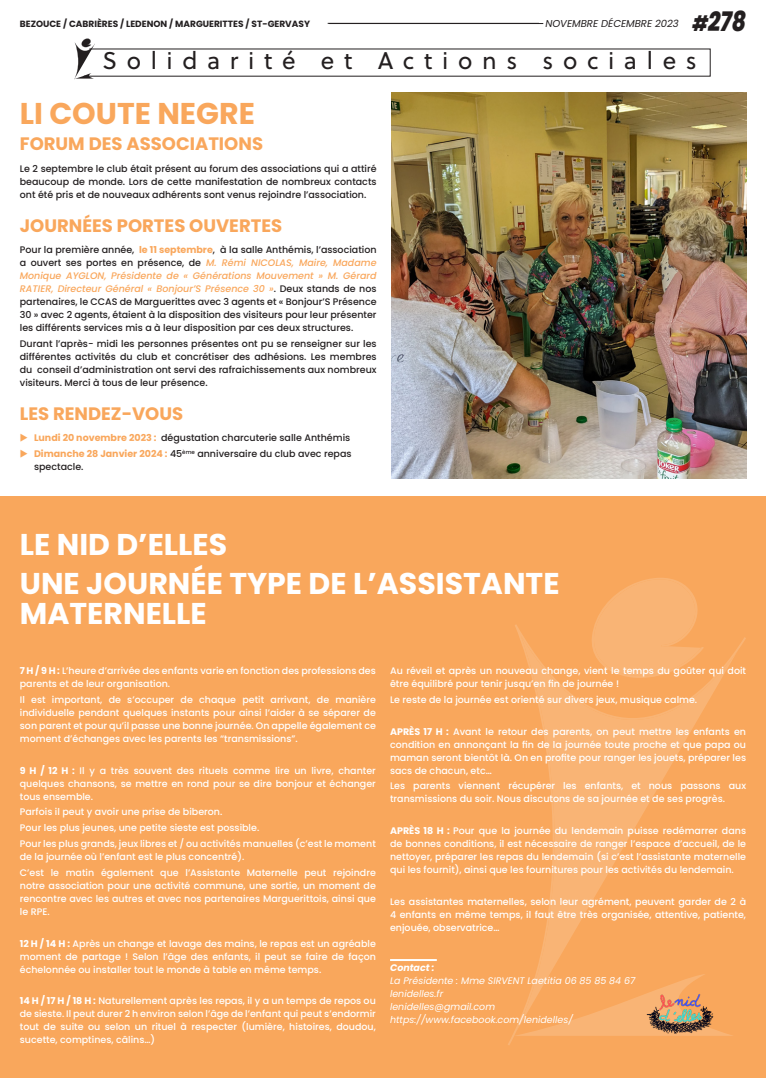
<style>
.page{position:relative;width:766px;height:1078px;background:#fff}
.page>*{position:absolute;margin:0;border:0;box-sizing:border-box;transform-origin:0 0}
.GRAND_TITRE_-_ORANGE{font:700 30px/30px "Poppins";color:#fff}
.GRAND_TITRE_-_ORANGE-2{font:700 30px "Poppins";color:#f9a75c}
.t1{font:24.1px "Soleil";letter-spacing:.4em;color:#231f20}
.PETIT_TITRE{font:700 18px "Poppins";color:#f9a75c}
.t2{font:italic 10px "Poppins";color:#231f20}
.t3{font:500 9.5px/13px "Poppins";color:#fff;text-align:justify}
.t4{font:500 9.5px/13px "Poppins";color:#231f20;text-align:justify}
.CONTACT_-_MAIL{font:italic 9.5px "Poppins";color:#fff}
.CONTACT_-_NOM{font:italic 700 9.5px "Poppins";color:#fff}
.t5{font:700 9px "Poppins";color:#231f20}
.s1{font-weight:800;font-size:21.2px}
.s2{font-weight:800;font-size:27.3px}
.s3{font-weight:700;color:#f9a75c}
.s4{font-style:italic;color:#f9a75c}
.s5{font-weight:700}
</style>
<div class="page">
<hr style="left:327px;top:23px;width:212px;height:1px;background:#231f20">
<hr style="left:329px;top:23px;width:214px;height:1px;background:#231f20">
<svg style="left:74px;top:38px;width:637px;height:42px"></svg>
<div style="left:0;top:496px;width:765px;height:581px;background:#f9a75c"></div>
<svg style="left:595px;top:578px;width:103px;height:46px"></svg>
<svg style="left:508px;top:624px;width:238px;height:421px"></svg>
<svg style="left:513px;top:973px;width:220px;height:63px"></svg>
<img style="left:614px;top:984px;width:132px;height:54px">
<hr style="left:390px;top:958px;width:46px;height:2px;background:#fff">
<img style="left:391px;top:92px;width:355px;height:386px">
<p class="t5" style="left:20px;top:18px;width:291px">BEZOUCE / CABRIÈRES / LEDENON / MARGUERITTES / ST-GERVASY</p>
<p class="t2" style="left:545px;top:18px;width:202px">NOVEMBRE DÉCEMBRE 2023 <span class="s1">#</span><span class="s2">278</span></p>
<p class="t1" style="left:102px;top:43px;width:595px">Solidarité et Actions sociales</p>
<p class="GRAND_TITRE_-_ORANGE-2" style="left:20px;top:96px;width:236px">LI COUTE NEGRE</p>
<p class="PETIT_TITRE" style="left:20px;top:133px;width:245px">FORUM DES ASSOCIATIONS</p>
<p class="t4" style="left:20px;top:162px;width:358px">Le 2 septembre le club était présent au forum des associations qui a attiré beaucoup de monde. Lors de cette manifestation de nombreux contacts ont été pris et de nouveaux adhérents sont venus rejoindre l’association.</p>
<p class="PETIT_TITRE" style="left:20px;top:215px;width:264px">JOURNÉES PORTES OUVERTES</p>
<p class="t4" style="left:20px;top:243px;width:358px">Pour la première année, <span class="s3">le 11 septembre</span>, à la salle Anthémis, l’association a ouvert ses portes en présence, de <span class="s4">M. Rémi NICOLAS, Maire, Madame Monique AYGLON, Présidente de « Générations Mouvement » M. Gérard RATIER, Directeur Général « Bonjour’S Présence 30 »</span>. Deux stands de nos partenaires, le CCAS de Marguerittes avec 3 agents et « Bonjour’S Présence 30 » avec 2 agents, étaient à la disposition des visiteurs pour leur présenter les différents services mis a à leur disposition par ces deux structures.</p>
<p class="t4" style="left:20px;top:337px;width:358px">Durant l’après- midi les personnes présentes ont pu se renseigner sur les différentes activités du club et concrétiser des adhésions. Les membres du conseil d’administration ont servi des rafraichissements aux nombreux visiteurs. Merci à tous de leur présence.</p>
<p class="PETIT_TITRE" style="left:20px;top:403px;width:165px">LES RENDEZ-VOUS</p>
<p class="t4" style="left:34px;top:431px;width:317px"><span class="s3">Lundi 20 novembre 2023 :</span> dégustation charcuterie salle Anthémis</p>
<p class="t4" style="left:34px;top:447px;width:319px"><span class="s3">Dimanche 28 Janvier 2024 :</span> 45<sup>ème</sup> anniversaire du club avec repas spectacle.</p>
<p class="GRAND_TITRE_-_ORANGE" style="left:20px;top:530px;width:209px">LE NID D’ELLES</p>
<p class="GRAND_TITRE_-_ORANGE" style="left:20px;top:568px;width:541px">UNE JOURNÉE TYPE DE L’ASSISTANTE<br>MATERNELLE</p>
<p class="t3" style="left:20px;top:664px;width:357px"><span class="s5">7 H / 9 H :</span> L’heure d’arrivée des enfants varie en fonction des professions des parents et de leur organisation.</p>
<p class="t3" style="left:20px;top:693px;width:357px">Il est important, de s’occuper de chaque petit arrivant, de manière individuelle pendant quelques instants pour ainsi l’aider à se séparer de son parent et pour qu’il passe une bonne journée. On appelle également ce moment d’échanges avec les parents les “transmissions”.</p>
<p class="t3" style="left:20px;top:763px;width:357px"><span class="s5">9 H / 12 H :</span> Il y a très souvent des rituels comme lire un livre, chanter quelques chansons, se mettre en rond pour se dire bonjour et échanger tous ensemble.</p>
<p class="t3" style="left:20px;top:805px;width:204px">Parfois il peut y avoir une prise de biberon.</p>
<p class="t3" style="left:20px;top:821px;width:241px">Pour les plus jeunes, une petite sieste est possible.</p>
<p class="t3" style="left:20px;top:837px;width:357px">Pour les plus grands, jeux libres et / ou activités manuelles (c’est le moment de la journée où l’enfant est le plus concentré).</p>
<p class="t3" style="left:20px;top:866px;width:357px">C’est le matin également que l’Assistante Maternelle peut rejoindre notre association pour une activité commune, une sortie, un moment de rencontre avec les autres et avec nos partenaires Marguerittois, ainsi que le RPE.</p>
<p class="t3" style="left:20px;top:936px;width:357px"><span class="s5">12 H / 14 H :</span> Après un change et lavage des mains, le repas est un agréable moment de partage ! Selon l’âge des enfants, il peut se faire de façon échelonnée ou installer tout le monde à table en même temps.</p>
<p class="t3" style="left:20px;top:994px;width:357px"><span class="s5">14 H / 17 H / 18 H :</span> Naturellement après les repas, il y a un temps de repos ou de sieste. Il peut durer 2 h environ selon l’âge de l’enfant qui peut s’endormir tout de suite ou selon un rituel à respecter (lumière, histoires, doudou, sucette, comptines, câlins…)</p>
<p class="t3" style="left:390px;top:664px;width:357px">Au réveil et après un nouveau change, vient le temps du goûter qui doit être équilibré pour tenir jusqu’en fin de journée !</p>
<p class="t3" style="left:390px;top:693px;width:308px">Le reste de la journée est orienté sur divers jeux, musique calme.</p>
<p class="t3" style="left:390px;top:724px;width:357px"><span class="s5">APRÈS 17 H :</span> Avant le retour des parents, on peut mettre les enfants en condition en annonçant la fin de la journée toute proche et que papa ou maman seront bientôt là. On en profite pour ranger les jouets, préparer les sacs de chacun, etc…</p>
<p class="t3" style="left:390px;top:779px;width:357px">Les parents viennent récupérer les enfants, et nous passons aux transmissions du soir. Nous discutons de sa journée et de ses progrès.</p>
<p class="t3" style="left:390px;top:824px;width:357px"><span class="s5">APRÈS 18 H :</span> Pour que la journée du lendemain puisse redémarrer dans de bonnes conditions, il est nécessaire de ranger l’espace d’accueil, de le nettoyer, préparer les repas du lendemain (si c’est l’assistante maternelle qui les fournit), ainsi que les fournitures pour les activités du lendemain.</p>
<p class="t3" style="left:390px;top:894px;width:357px">Les assistantes maternelles, selon leur agrément, peuvent garder de 2 à 4 enfants en même temps, il faut être très organisée, attentive, patiente, enjouée, observatrice…</p>
<p class="CONTACT_-_NOM" style="left:390px;top:961px;width:46px">Contact :</p>
<p class="CONTACT_-_MAIL" style="left:390px;top:974px;width:246px">La Présidente : Mme SIRVENT Laetitia 06 85 85 84 67</p>
<p class="CONTACT_-_MAIL" style="left:390px;top:987px;width:55px">lenidelles.fr</p>
<p class="CONTACT_-_MAIL" style="left:390px;top:1000px;width:107px">lenidelles@gmail.com</p>
<p class="CONTACT_-_MAIL" style="left:390px;top:1013px;width:184px">https://www.facebook.com/lenidelles/</p>
</div>
